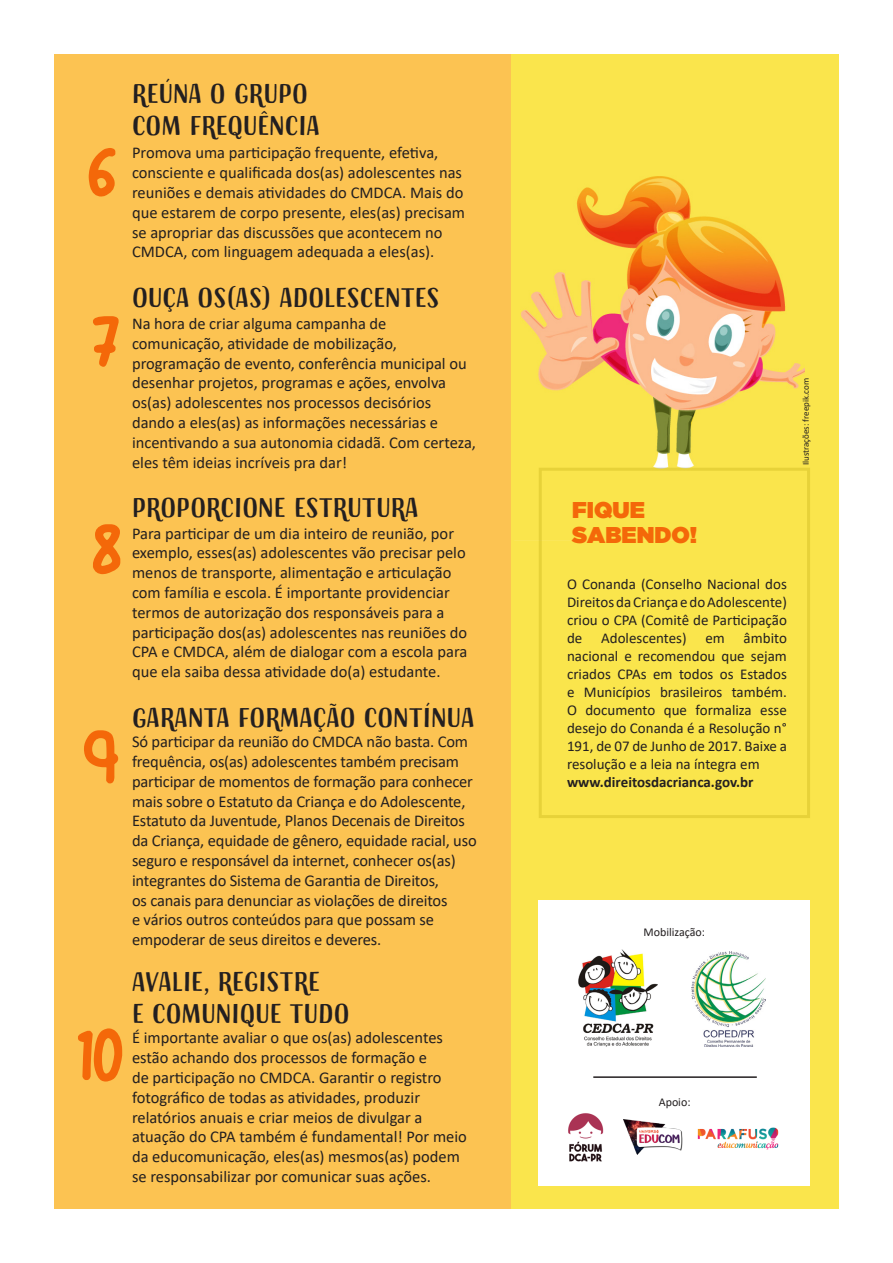
<style>
.page{position:relative;width:893px;height:1263px;background:#fff}
.page>*{position:absolute;margin:0;border:0;box-sizing:border-box;transform-origin:0 0}
.t1{font:60px "Walking";color:#f46809}
.t2{font:27px/32.4px "Sofa Sans Hand";color:#231f20}
.t3{font:22.8px/25.2px "Gotham Ultra";color:#f46809}
.t4{font:16.5px/19.8px "Calibri";color:#231f20}
.t5{font:15px/18px "Calibri";color:#231f20;text-align:justify}
.t6{font:700 15px "Calibri";color:#231f20}
.t7{font:12px "Calibri";color:#231f20}
.t8{font:9px "Calibri";color:#231f20}
</style>
<div class="page">
<div style="left:508px;top:54px;width:331px;height:1155px;background:#fae54c"></div>
<img style="left:521px;top:176px;width:284px;height:292px">
<div style="left:54px;top:54px;width:456px;height:1155px;background:#fcc352"></div>
<div style="left:538px;top:900px;width:272px;height:285px;background:#fff"></div>
<img style="left:692px;top:951px;width:74px;height:95px">
<img style="left:624px;top:1119px;width:59px;height:35px">
<img style="left:578px;top:950px;width:79px;height:97px">
<img style="left:697px;top:1127px;width:82px;height:23px">
<hr style="left:593px;top:1076px;width:164px;height:2px;background:#231f20">
<div style="left:539px;top:468px;width:271px;height:350px;border:3px solid #fcc352"></div>
<img style="left:568px;top:1113px;width:36px;height:49px">
<p class="t1" style="left:87px;top:143px;width:31px">6</p>
<p class="t1" style="left:92px;top:312px;width:30px">7</p>
<p class="t2" style="left:132px;top:80px;width:190px">REÚNA O GRUPO<br>COM FREQUÊNCIA</p>
<p class="t4" style="left:132px;top:143px;width:335px">Promova uma participação frequente, efetiva, consciente e qualificada dos(as) adolescentes nas reuniões e demais atividades do CMDCA. Mais do que estarem de corpo presente, eles(as) precisam</p>
<p class="t4" style="left:132px;top:222px;width:312px">se apropriar das discussões que acontecem no<br>CMDCA, com linguagem adequada a eles(as).</p>
<p class="t2" style="left:132px;top:284px;width:309px">OUÇA OS(AS) ADOLESCENTES</p>
<p class="t4" style="left:132px;top:313px;width:346px">Na hora de criar alguma campanha de comunicação, atividade de mobilização, programação de evento, conferência municipal ou desenhar projetos, programas e ações, envolva os(as) adolescentes nos processos decisórios dando a eles(as) as informações necessárias e incentivando a sua autonomia cidadã. Com certeza, eles têm ideias incríveis pra dar!</p>
<p class="t2" style="left:132px;top:494px;width:288px">PROPORCIONE ESTRUTURA</p>
<p class="t1" style="left:92px;top:519px;width:32px">8</p>
<p class="t4" style="left:132px;top:523px;width:337px">Para participar de um dia inteiro de reunião, por exemplo, esses(as) adolescentes vão precisar pelo menos de transporte, alimentação e articulação com família e escola. É importante providenciar termos de autorização dos responsáveis para a participação dos(as) adolescentes nas reuniões do CPA e CMDCA, além de dialogar com a escola para que ela saiba dessa atividade do(a) estudante.</p>
<p class="t1" style="left:82px;top:726px;width:39px">9</p>
<p class="t2" style="left:132px;top:704px;width:344px">GARANTA FORMAÇÃO CONTÍNUA</p>
<p class="t4" style="left:132px;top:731px;width:346px">Só participar da reunião do CMDCA não basta. Com frequência, os(as) adolescentes também precisam participar de momentos de formação para conhecer mais sobre o Estatuto da Criança e do Adolescente, Estatuto da Juventude, Planos Decenais de Direitos da Criança, equidade de gênero, equidade racial, uso seguro e responsável da internet, conhecer os(as) integrantes do Sistema de Garantia de Direitos,<br>os canais para denunciar as violações de direitos<br>e vários outros conteúdos para que possam se empoderar de seus direitos e deveres.</p>
<p class="t1" style="left:76px;top:1023px;width:49px">10</p>
<p class="t2" style="left:132px;top:968px;width:189px">AVALIE, REGISTRE</p>
<p class="t2" style="left:132px;top:1000px;width:219px">E COMUNIQUE TUDO</p>
<p class="t4" style="left:132px;top:1027px;width:336px">É importante avaliar o que os(as) adolescentes estão achando dos processos de formação e<br>de participação no CMDCA. Garantir o registro fotográfico de todas as atividades, produzir relatórios anuais e criar meios de divulgar a atuação do CPA também é fundamental! Por meio da educomunicação, eles(as) mesmos(as) podem se responsabilizar por comunicar suas ações.</p>
<p class="t3" style="left:572px;top:496px;width:127px">FIQUE<br>SABENDO!</p>
<p class="t5" style="left:567px;top:574px;width:221px">O Conanda (Conselho Nacional dos Direitos da Criança e do Adolescente) criou o CPA (Comitê de Participação de</p>
<p class="t5" style="left:601px;top:628px;width:87px">Adolescentes)</p>
<p class="t5" style="left:705px;top:628px;width:21px">em</p>
<p class="t5" style="left:567px;top:628px;width:221px;text-indent:177px">âmbito nacional e recomendou que sejam criados CPAs em todos os Estados e Municípios brasileiros também.<br>O documento que formaliza esse desejo do Conanda é a Resolução n° 191, de 07 de Junho de 2017. Baixe a resolução e a leia na íntegra em</p>
<p class="t6" style="left:567px;top:771px;width:188px">www.direitosdacrianca.gov.br</p>
<p class="t8" style="left:800px;top:465px;width:89px;rotate:-90deg">Ilustrações: freepik.com</p>
<p class="t7" style="left:643px;top:923px;width:63px">Mobilização:</p>
<p class="t7" style="left:659px;top:1093px;width:33px">Apoio:</p>
</div>
